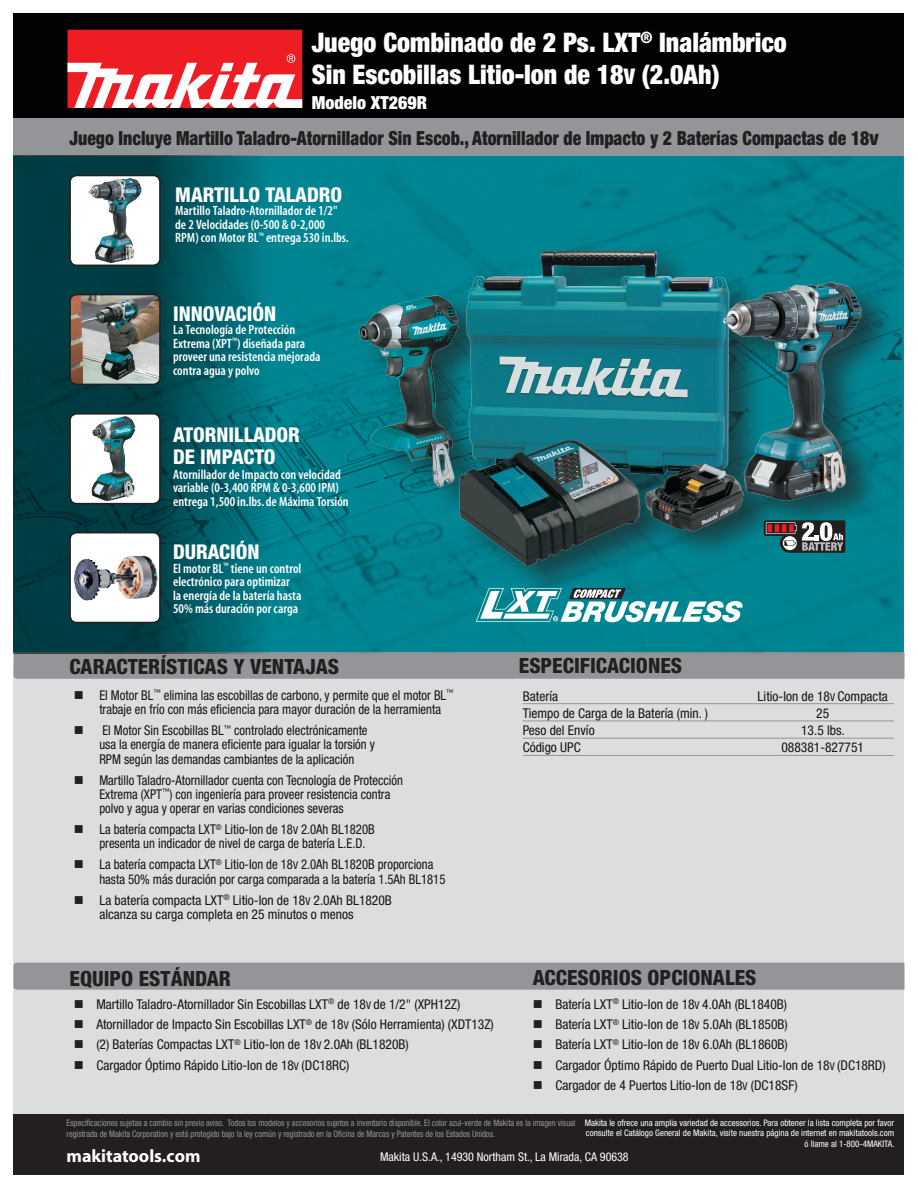
<style>
.page{position:relative;width:918px;height:1188px;background:#fff}
.page>*{position:absolute;margin:0;border:0;box-sizing:border-box;transform-origin:0 0}
.t1{font:900 condensed 27px "Helvetica Neue";color:#fff;scale:.96 1}
.t2{font:800 condensed 21px "Helvetica Neue";color:#231f20}
.t3{font:800 condensed 20.4px "Helvetica Neue";color:#fff}
.t4{font:900 condensed 19.5px "Helvetica Neue";color:#231f20;scale:.91 1}
.t5{font:18px "Myriad MM 700 600";color:#fff}
.t6{font:900 condensed 18px "Helvetica Neue";color:#fff}
.Features{font:condensed 13.5px/14.2px "Helvetica Neue";color:#151317}
.Features-2{font:condensed 13.5px/14.2px "Helvetica Neue";color:#151317;scale:.94 1}
.t7{font:13.5px/13.5px "Myriad MM 565 300";color:#fff}
.t8{font:condensed 12px "Helvetica Neue";color:#fff}
.t9{font:condensed 9px/10.8px "Helvetica Neue";color:#939598;scale:.93 1}
.t10{font:condensed 9px/10.5px "Helvetica Neue";color:#fff;text-align:right}
.s1{font-size:21.6px}
.s2{font-size:15.6px}
.s3{color:#231f20}
.s4{font-size:10.8px}
</style>
<div class="page">
<div style="left:14px;top:665px;width:890px;height:454px;background:#dcdddf"></div>
<div style="left:14px;top:652px;width:890px;height:27px;background:#939598"></div>
<div style="left:14px;top:1114px;width:890px;height:61px;background:#231f20"></div>
<div style="left:14px;top:14px;width:890px;height:112px;background:#010203"></div>
<img style="left:272px;top:156px;width:630px;height:497px">
<div style="left:14px;top:119px;width:890px;height:37px;background:#939598"></div>
<div style="left:68px;top:30px;width:234px;height:78px;background:#ee1d23"></div>
<svg style="left:68px;top:54px;width:234px;height:54px"></svg>
<div style="left:14px;top:963px;width:890px;height:27px;background:#939598"></div>
<svg style="left:14px;top:156px;width:258px;height:497px;background:#00515a"></svg>
<hr style="left:523px;top:703px;width:371px;height:1px;background:#939598">
<hr style="left:523px;top:721px;width:371px;height:1px;background:#939598">
<hr style="left:523px;top:738px;width:371px;height:1px;background:#939598">
<hr style="left:523px;top:755px;width:371px;height:1px;background:#939598">
<div style="left:359px;top:245px;width:540px;height:353px;background:#231f20;opacity:.62"></div>
<img style="left:353px;top:251px;width:524px;height:315px">
<div style="left:70px;top:176px;width:90px;height:89px;background:#fff;border-radius:7px"></div>
<img style="left:88px;top:179px;width:54px;height:83px">
<div style="left:69px;top:175px;width:92px;height:91px;border:2px solid #231f20;border-radius:7px"></div>
<img style="left:70px;top:295px;width:90px;height:89px">
<div style="left:69px;top:294px;width:92px;height:91px;border:2px solid #231f20;border-radius:7px"></div>
<div style="left:70px;top:414px;width:90px;height:90px;background:#fff;border-radius:7px"></div>
<img style="left:72px;top:417px;width:64px;height:84px">
<div style="left:69px;top:413px;width:92px;height:91px;border:2px solid #231f20;border-radius:7px"></div>
<div style="left:70px;top:533px;width:90px;height:90px;background:#fff;border-radius:7px"></div>
<img style="left:74px;top:555px;width:83px;height:46px">
<div style="left:69px;top:532px;width:92px;height:91px;border:2px solid #231f20;border-radius:7px"></div>
<svg style="left:476px;top:588px;width:267px;height:34px"></svg>
<svg style="left:764px;top:520px;width:81px;height:33px;background:#64676a"></svg>
<p class="t1" style="left:312px;top:26px;width:496px">Juego Combinado de 2 Ps. LXT<sup>®</sup> Inalámbrico</p>
<p class="t1" style="left:312px;top:58px;width:426px">Sin Escobillas Litio-Ion de 18<span class="s1">V</span> (2.0Ah)</p>
<p class="t6" style="left:312px;top:92px;width:117px">Modelo XT269R</p>
<p class="t4" style="left:70px;top:126px;width:891px">Juego Incluye Martillo Taladro-Atornillador Sin Escob., Atornillador de Impacto y 2 Baterías Compactas de 18<span class="s2">V</span></p>
<p class="t3" style="left:175px;top:182px;width:168px">MARTILLO TALADRO</p>
<p class="t7" style="left:175px;top:205px;width:175px">Martillo Taladro-Atornillador de 1/2" de 2 Velocidades (0-500 &amp; 0-2,000<br>RPM) con Motor BL<sup>™</sup> entrega 530 in.lbs.</p>
<p class="t3" style="left:173px;top:301px;width:105px">INNOVACIÓN</p>
<p class="t7" style="left:173px;top:324px;width:124px">La Tecnología de Protección</p>
<p class="t7" style="left:173px;top:337px;width:134px">Extrema (XPT<sup>™</sup>) diseñada para</p>
<p class="t7" style="left:173px;top:351px;width:149px">proveer una resistencia mejorada contra agua y polvo</p>
<p class="t3" style="left:173px;top:422px;width:128px">ATORNILLADOR</p>
<p class="t3" style="left:173px;top:444px;width:104px">DE IMPACTO</p>
<p class="t7" style="left:173px;top:468px;width:177px">Atornillador de Impacto con velocidad variable (0-3,400 RPM &amp; 0-3,600 IPM) entrega 1,500 in.lbs. de Máxima Torsión</p>
<p class="t3" style="left:173px;top:539px;width:88px">DURACIÓN</p>
<p class="t7" style="left:173px;top:562px;width:130px">El motor BL<sup>™</sup> tiene un control electrónico para optimizar</p>
<p class="t7" style="left:173px;top:589px;width:130px">la energía de la batería hasta</p>
<p class="t7" style="left:173px;top:603px;width:127px">50% más duración por carga</p>
<p class="t2" style="left:69px;top:653px;width:271px">CARACTERÍSTICAS Y VENTAJAS</p>
<p class="Features-2" style="left:99px;top:688px;width:378px;text-indent:-26px"><span class="s3">■</span> El Motor BL<sup>™</sup> elimina las escobillas de carbono, y permite que el motor BL<sup>™ </sup>trabaje en frío con más eficiencia para mayor duración de la herramienta</p>
<p class="Features-2" style="left:99px;top:723px;width:295px;text-indent:-26px"><span class="s3">■</span> El Motor Sin Escobillas BL<sup>™</sup> controlado electrónicamente usa la energía de manera eficiente para igualar la torsión y<br>RPM según las demandas cambiantes de la aplicación</p>
<p class="Features-2" style="left:99px;top:773px;width:325px;text-indent:-26px"><span class="s3">■</span> Martillo Taladro-Atornillador cuenta con Tecnología de Protección<br>Extrema (XPT<sup>™</sup>) con ingeniería para proveer resistencia contra polvo y agua y operar en varias condiciones severas</p>
<p class="Features-2" style="left:99px;top:822px;width:294px;text-indent:-26px"><span class="s3">■</span> La batería compacta LXT<sup>®</sup> Litio-Ion de 18<span class="s4">V</span> 2.0Ah BL1820B presenta un indicador de nivel de carga de batería L.E.D.</p>
<p class="Features-2" style="left:99px;top:857px;width:370px;text-indent:-26px"><span class="s3">■</span> La batería compacta LXT<sup>®</sup> Litio-Ion de 18<span class="s4">V</span> 2.0Ah BL1820B proporciona hasta 50% más duración por carga comparada a la batería 1.5Ah BL1815</p>
<p class="Features" style="left:99px;top:893px;width:294px;text-indent:-26px"><span class="s3">■</span> La batería compacta LXT<sup>®</sup> Litio-Ion de 18<span class="s4">V</span> 2.0Ah BL1820B alcanza su carga completa en 25 minutos o menos</p>
<p class="t2" style="left:70px;top:965px;width:163px">EQUIPO ESTÁNDAR</p>
<p class="Features" style="left:74px;top:997px;width:388px"><span class="s3">■</span> Martillo Taladro-Atornillador Sin Escobillas LXT<sup>®</sup> de 18<span class="s4">V</span> de 1/2" (XPH12Z)</p>
<p class="Features" style="left:74px;top:1017px;width:422px"><span class="s3">■</span> Atornillador de Impacto Sin Escobillas LXT<sup>®</sup> de 18<span class="s4">V</span> (Sólo Herramienta) (XDT13Z)</p>
<p class="Features" style="left:74px;top:1037px;width:336px"><span class="s3">■</span> (2) Baterías Compactas LXT<sup>®</sup> Litio-Ion de 18<span class="s4">V</span> 2.0Ah (BL1820B)</p>
<p class="Features" style="left:74px;top:1058px;width:277px"><span class="s3">■</span> Cargador Óptimo Rápido Litio-Ion de 18<span class="s4">V</span> (DC18RC)</p>
<p class="t2" style="left:519px;top:652px;width:165px">ESPECIFICACIONES</p>
<p class="Features" style="left:523px;top:689px;width:37px">Batería</p>
<p class="Features" style="left:758px;top:689px;width:132px">Litio-Ion de 18<span class="s4">V</span> Compacta</p>
<p class="Features" style="left:523px;top:706px;width:187px">Tiempo de Carga de la Batería (min. )</p>
<p class="Features" style="left:816px;top:706px;width:14px">25</p>
<p class="Features" style="left:523px;top:723px;width:73px">Peso del Envío</p>
<p class="Features" style="left:801px;top:723px;width:45px">13.5 lbs.</p>
<p class="Features" style="left:523px;top:740px;width:59px">Código UPC</p>
<p class="Features" style="left:781px;top:740px;width:84px">088381-827751</p>
<p class="t2" style="left:533px;top:965px;width:225px">ACCESORIOS OPCIONALES</p>
<p class="Features" style="left:533px;top:997px;width:256px"><span class="s3">■</span> Batería LXT<sup>®</sup> Litio-Ion de 18<span class="s4">V</span> 4.0Ah (BL1840B)</p>
<p class="Features" style="left:533px;top:1017px;width:256px"><span class="s3">■</span> Batería LXT<sup>®</sup> Litio-Ion de 18<span class="s4">V</span> 5.0Ah (BL1850B)</p>
<p class="Features" style="left:533px;top:1037px;width:256px"><span class="s3">■</span> Batería LXT<sup>®</sup> Litio-Ion de 18<span class="s4">V</span> 6.0Ah (BL1860B)</p>
<p class="Features" style="left:533px;top:1058px;width:354px"><span class="s3">■</span> Cargador Óptimo Rápido de Puerto Dual Litio-Ion de 18<span class="s4">V</span> (DC18RD)</p>
<p class="Features" style="left:533px;top:1078px;width:266px"><span class="s3">■</span> Cargador de 4 Puertos Litio-Ion de 18<span class="s4">V</span> (DC18SF)</p>
<p class="t9" style="left:67px;top:1117px;width:549px">Especificaciones sujetas a cambio sin previo aviso. Todos los modelos y accesorios sujetos a inventario disponible. El color azul-verde de Makita es la imagen visual registrada de Makita Corporation y está protegido bajo la ley común y registrado en la Oficina de Marcas y Patentes de los Estados Unidos.</p>
<p class="t10" style="left:585px;top:1117px;width:311px">Makita le ofrece una amplia variedad de accessorios. Para obtener la lista completa por favor consulte el Catálogo General de Makita, visite nuestra página de internet en makitatools.com ó llame al 1-800-4MAKITA.</p>
<p class="t5" style="left:67px;top:1147px;width:136px">makitatools.com</p>
<p class="t8" style="left:380px;top:1150px;width:250px">Makita U.S.A., 14930 Northam St., La Mirada, CA 90638</p>
</div>
